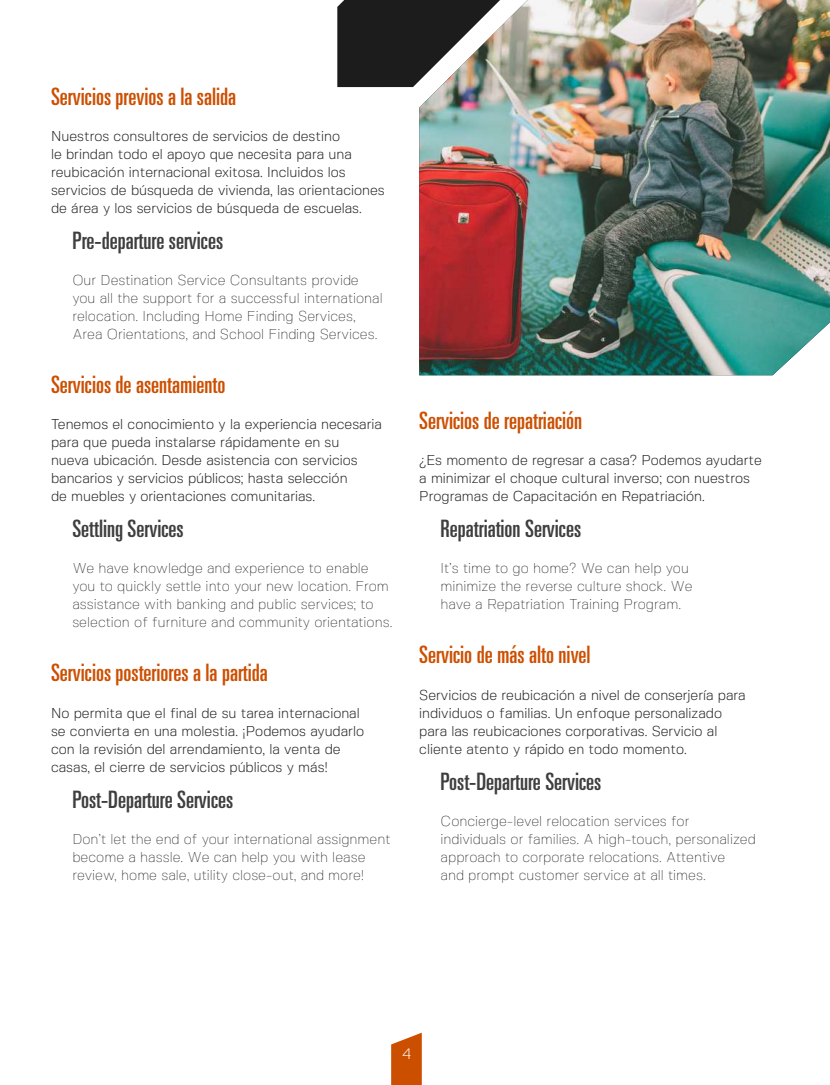
<style>
.page{position:relative;width:830px;height:1085px;background:#fff}
.page>*{position:absolute;margin:0;border:0;box-sizing:border-box;transform-origin:0 0}
.t1{font:ultra-condensed 24px "Univers LT Std";color:#cc4f00}
.t2{font:ultra-condensed 24px "Univers LT Std";color:#3e3e3f}
.t3{font:300 15px "Fivo Sans";color:#fff}
.t4{font:300 14.25px/18px "Fivo Sans";color:#231f20}
.t5{font:100 14.25px/18px "Fivo Sans";color:#231f20}
</style>
<div class="page">
<svg style="left:391px;top:1033px;width:30px;height:51px;background:#d1631d"></svg>
<div style="left:337px;top:0;width:82px;height:87px;background:#1c1c1c"></div>
<img style="left:419px;top:0;width:410px;height:375px">
<h1 class="t1" style="left:51px;top:83px;width:186px">Servicios previos a la salida</h1>
<p class="t4" style="left:51px;top:127px;width:335px">Nuestros consultores de servicios de destino<br>le brindan todo el apoyo que necesita para una reubicación internacional exitosa. Incluidos los servicios de búsqueda de vivienda, las orientaciones de área y los servicios de búsqueda de escuelas.</p>
<h1 class="t2" style="left:72px;top:227px;width:152px">Pre-departure services</h1>
<p class="t5" style="left:72px;top:271px;width:312px">Our Destination Service Consultants provide you all the support for a successful international relocation. Including Home Finding Services, Area Orientations, and School Finding Services.</p>
<h1 class="t1" style="left:51px;top:371px;width:176px">Servicios de asentamiento</h1>
<p class="t4" style="left:51px;top:415px;width:332px">Tenemos el conocimiento y la experiencia necesaria para que pueda instalarse rápidamente en su<br>nueva ubicación. Desde asistencia con servicios bancarios y servicios públicos; hasta selección<br>de muebles y orientaciones comunitarias.</p>
<h1 class="t2" style="left:72px;top:515px;width:113px">Settling Services</h1>
<p class="t5" style="left:72px;top:559px;width:321px">We have knowledge and experience to enable you to quickly settle into your new location. From assistance with banking and public services; to selection of furniture and community orientations.</p>
<h1 class="t1" style="left:51px;top:659px;width:218px">Servicios posteriores a la partida</h1>
<p class="t4" style="left:51px;top:703px;width:314px">No permita que el final de su tarea internacional se convierta en una molestia. ¡Podemos ayudarlo con la revisión del arrendamiento, la venta de casas, el cierre de servicios públicos y más!</p>
<h1 class="t2" style="left:72px;top:785px;width:162px">Post-Departure Services</h1>
<p class="t5" style="left:72px;top:829px;width:319px">Don’t let the end of your international assignment become a hassle. We can help you with lease review, home sale, utility close-out, and more!</p>
<h1 class="t1" style="left:419px;top:407px;width:164px">Servicios de repatriación</h1>
<p class="t4" style="left:419px;top:451px;width:344px">¿Es momento de regresar a casa? Podemos ayudarte a minimizar el choque cultural inverso; con nuestros<br>Programas de Capacitación en Repatriación.</p>
<h1 class="t2" style="left:440px;top:515px;width:142px">Repatriation Services</h1>
<p class="t5" style="left:440px;top:559px;width:253px">It’s time to go home? We can help you minimize the reverse culture shock. We have a Repatriation Training Program.</p>
<h1 class="t1" style="left:419px;top:641px;width:173px">Servicio de más alto nivel</h1>
<p class="t4" style="left:419px;top:685px;width:328px">Servicios de reubicación a nivel de conserjería para individuos o familias. Un enfoque personalizado para las reubicaciones corporativas. Servicio al cliente atento y rápido en todo momento.</p>
<h1 class="t2" style="left:440px;top:767px;width:162px">Post-Departure Services</h1>
<p class="t5" style="left:440px;top:811px;width:316px">Concierge-level relocation services for individuals or families. A high-touch, personalized approach to corporate relocations. Attentive<br>and prompt customer service at all times.</p>
<p class="t3" style="left:402px;top:1043px;width:11px">4</p>
</div>
